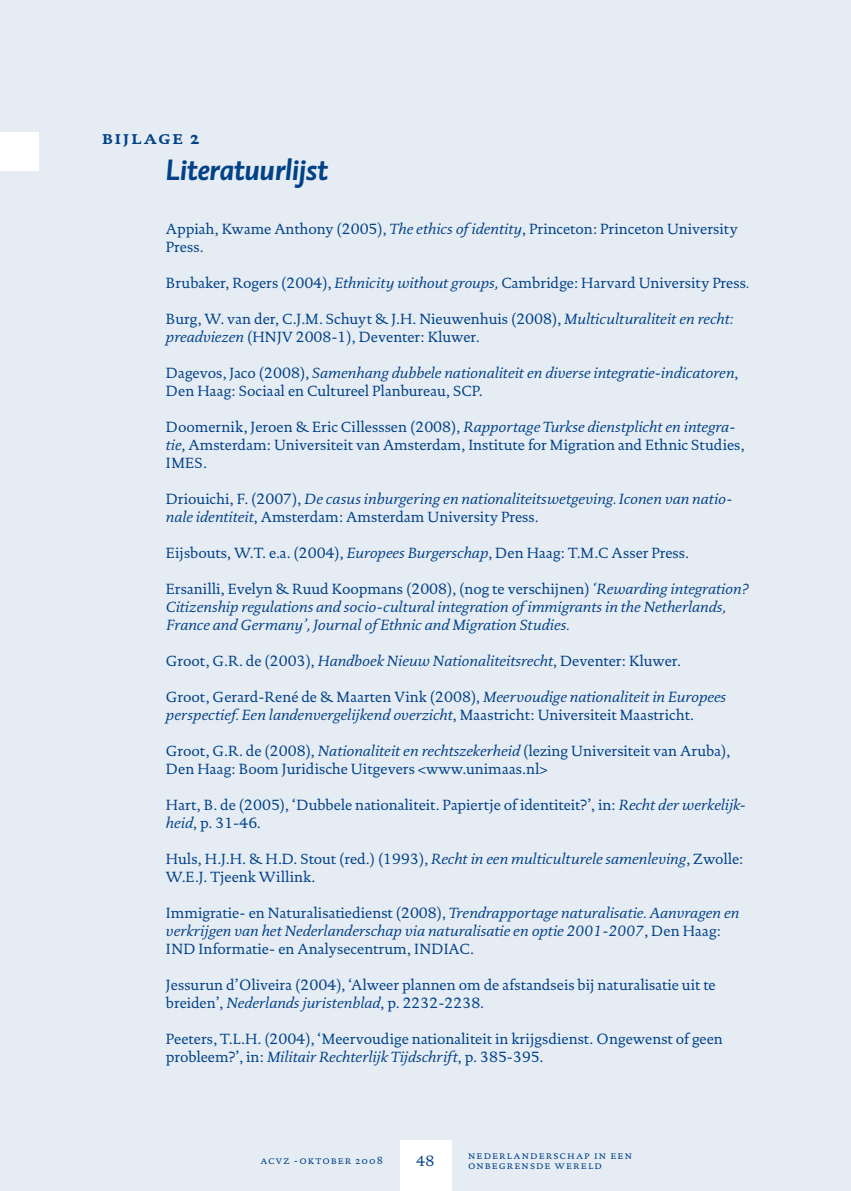
<style>
.page{position:relative;width:851px;height:1191px;background:#fff}
.page>*{position:absolute;margin:0;border:0;box-sizing:border-box;transform-origin:0 0}
.t1{font:italic 700 30px "DTL Caspari ST";color:#004188}
.t2{font:700 18px "DTL Documenta T Caps";letter-spacing:.115em;color:#004188}
.t3{font:15px/18px "DTL Documenta T";color:#004188}
.t4{font:italic 15px/18px "DTL Documenta T";color:#004188}
.t5{font:10.5px/10.5px "DTL Documenta T Caps";letter-spacing:.105em;color:#004188}
.s1{font-style:italic}
.s2{font-style:normal}
</style>
<div class="page">
<div style="left:0;top:0;width:850px;height:1191px;background:#e6ecf3"></div>
<div style="left:400px;top:1140px;width:51px;height:51px;background:#fff"></div>
<div style="left:0;top:132px;width:38px;height:38px;background:#fff"></div>
<hr style="left:850px;top:0;width:1px;height:1191px;background:#e6ecf3">
<p class="t2" style="left:102px;top:127px;width:98px">bijlage 2</p>
<h1 class="t1" style="left:166px;top:151px;width:164px">Literatuurlijst</h1>
<p class="t3" style="left:166px;top:220px;width:573px">Appiah, Kwame Anthony (2005), <span class="s1">The ethics of identity</span>, Princeton: Princeton University<br>Press.</p>
<p class="t3" style="left:166px;top:274px;width:584px">Brubaker, Rogers (2004), <span class="s1">Ethnicity without groups,</span> Cambridge: Harvard University Press<span class="s1">.</span></p>
<p class="t3" style="left:166px;top:310px;width:569px">Burg, W. van der, C.J.M. Schuyt &amp; J.H. Nieuwenhuis (2008), <span class="s1">Multiculturaliteit en recht: preadviezen</span> (HNJV 2008-1), Deventer: Kluwer.</p>
<p class="t3" style="left:166px;top:364px;width:574px">Dagevos, Jaco (2008), <span class="s1">Samenhang dubbele nationaliteit en diverse integratie-indicatoren</span>,<br>Den Haag: Sociaal en Cultureel Planbureau, SCP.</p>
<p class="t3" style="left:166px;top:418px;width:580px">Doomernik, Jeroen &amp; Eric Cillesssen (2008), <span class="s1">Rapportage Turkse dienstplicht en integra&shy;tie</span>, Amsterdam: Universiteit van Amsterdam, Institute for Migration and Ethnic Studies,<br>IMES.</p>
<p class="t4" style="left:166px;top:490px;width:568px"><span class="s2">Driouichi, F. (2007),</span> De casus inburgering en nationaliteitswetgeving. Iconen van natio&shy;nale identiteit<span class="s2">, Amsterdam: Amsterdam University Press.</span></p>
<p class="t3" style="left:166px;top:544px;width:524px">Eijsbouts, W.T. e.a. (2004), <span class="s1">Europees Burgerschap</span>, Den Haag: T.M.C Asser Press.</p>
<p class="t4" style="left:166px;top:580px;width:584px"><span class="s2">Ersanilli, Evelyn &amp; Ruud Koopmans (2008), (nog te verschijnen)</span> ‘Rewarding integration?<br>Citizenship regulations and socio-cultural integration of immigrants in the Netherlands,<br>France and Germany’, Journal of Ethnic and Migration Studies.</p>
<p class="t3" style="left:166px;top:652px;width:516px">Groot, G.R. de (2003 ), <span class="s1">Handboek Nieuw Nationaliteitsrecht</span>, Deventer: Kluwer.</p>
<p class="t4" style="left:166px;top:688px;width:561px"><span class="s2">Groot, Gerard-René de &amp; Maarten Vink (2008),</span> Meervoudige nationaliteit in Europees perspectief. Een landenvergelijkend overzicht<span class="s2">, Maastricht: Universiteit Maastricht.</span></p>
<p class="t3" style="left:166px;top:742px;width:565px">Groot, G.R. de (2008), <span class="s1">Nationaliteit en rechtszekerheid</span> (lezing Universiteit van Aruba),<br>Den Haag: Boom Juridische Uitgevers &lt;www.unimaas.nl&gt;</p>
<p class="t3" style="left:166px;top:796px;width:581px">Hart, B. de (2005), ‘Dubbele nationaliteit. Papiertje of identiteit?’, in: <span class="s1">Recht der werkelijk&shy;heid</span>, p. 3 1-46.</p>
<p class="t3" style="left:166px;top:850px;width:579px">Huls, H.J.H. &amp; H.D. Stout (red.) (1993 ), <span class="s1">Recht in een multiculturele samenleving</span>, Zwolle:<br>W.E.J. Tjeenk Willink.</p>
<p class="t4" style="left:166px;top:904px;width:575px"><span class="s2">Immigratie- en Naturalisatiedienst (2008),</span> Trendrapportage naturalisatie. Aanvragen en verkrijgen van het Nederlanderschap via naturalisatie en optie 2001-2007<span class="s2">, Den Haag:<br>IND Informatie- en Analysecentrum, INDIAC.</span></p>
<p class="t3" style="left:166px;top:976px;width:551px">Jessurun d’Oliveira (2004), ‘Alweer plannen om de afstandseis bij naturalisatie uit te breiden’, <span class="s1">Nederlands juristenblad</span>, p. 223 2-223 8.</p>
<p class="t3" style="left:166px;top:1030px;width:558px">Peeters, T.L.H. (2004), ‘Meervoudige nationaliteit in krijgsdienst. Ongewenst of geen probleem?’, in: <span class="s1">Militair Rechterlijk Tijdschrift</span>, p. 3 85-3 95.</p>
<p class="t5" style="left:260px;top:1155px;width:124px">acvz -oktober 2008</p>
<p class="t3" style="left:416px;top:1152px;width:19px">48</p>
<p class="t5" style="left:468px;top:1150px;width:165px">nederlanderschap in een onbegrensde wereld</p>
</div>
